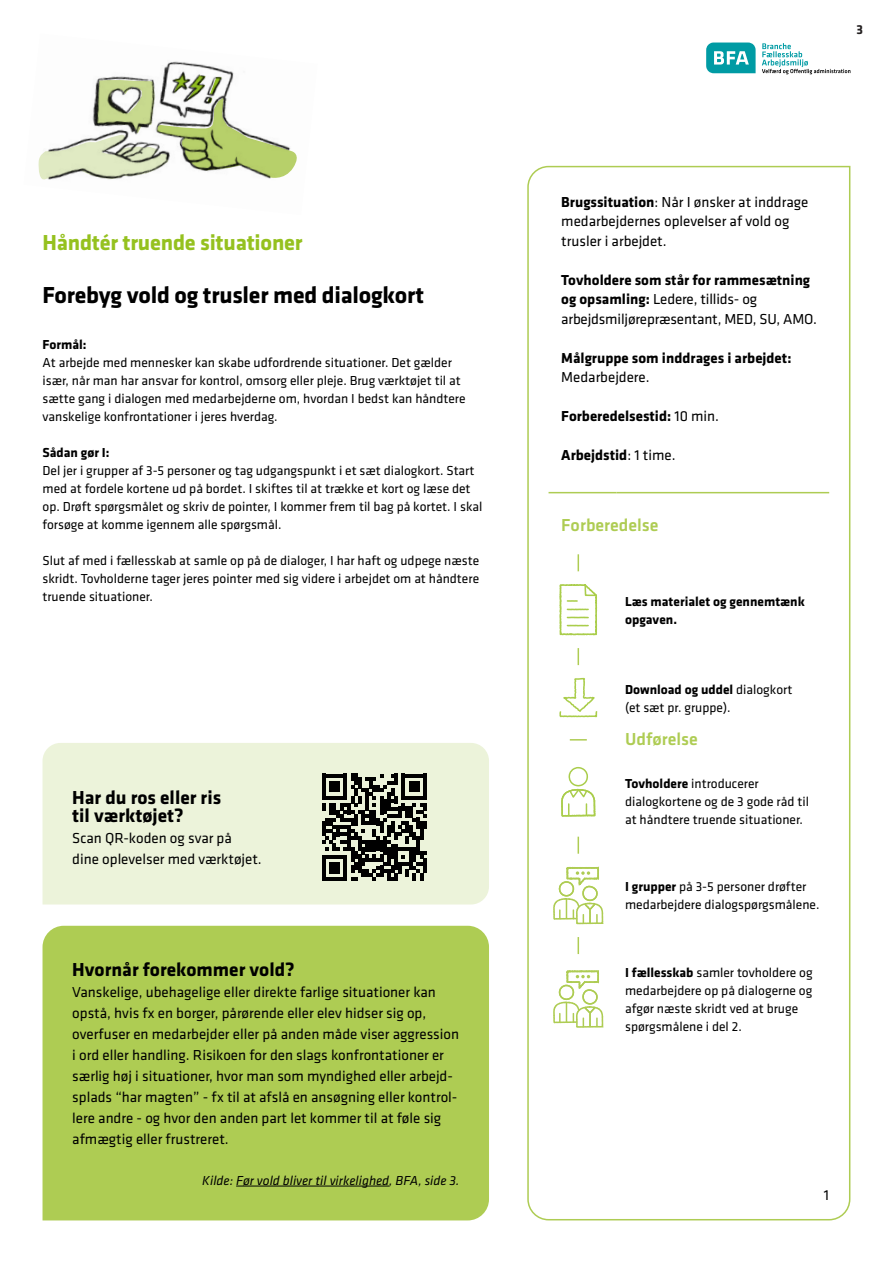
<style>
.page{position:relative;width:893px;height:1263px;background:#fff}
.page>*{position:absolute;margin:0;border:0;box-sizing:border-box;transform-origin:0 0}
.t1{font:700 24px "Klavika";letter-spacing:-.01em;color:#000}
.t2{font:700 22.5px "Klavika";letter-spacing:-.01em;color:#95c11f}
.t3{font:700 19.5px/18px "Klavika";color:#000}
.t4{font:500 18px "Klavika";color:#aecc53}
.t5{font:15px/21px "Klavika";color:#000}
.t6{font:700 15px "Klavika";color:#000}
.t7{font:13.5px/18px "Klavika";color:#000}
.t8{font:700 13.5px/18px "Klavika";color:#000}
.t9{font:italic 13.5px "Klavika";color:#000}
.t10{font:700 13.5px "Klavika Basic";color:#231f20}
.s1{font-weight:700}
.s2{font-weight:400}
</style>
<div class="page">
<svg style="left:706px;top:43px;width:50px;height:30px"></svg>
<svg style="left:762px;top:43px;width:88px;height:31px"></svg>
<img style="left:38px;top:61px;width:259px;height:119px">
<svg style="left:527px;top:165px;width:324px;height:1056px"></svg>
<div style="left:43px;top:926px;width:446px;height:294px;background:#aecc53"></div>
<hr style="left:236px;top:1186px;width:153px;height:1px;background:#000">
<hr style="left:549px;top:492px;width:68px;height:1px;background:#aecc53">
<hr style="left:617px;top:492px;width:212px;height:1px;background:#aecc53">
<svg style="left:578px;top:554px;width:1px;height:17px"></svg>
<svg style="left:557px;top:583px;width:42px;height:54px"></svg>
<svg style="left:578px;top:648px;width:1px;height:17px"></svg>
<svg style="left:558px;top:677px;width:40px;height:42px"></svg>
<svg style="left:570px;top:739px;width:17px;height:1px"></svg>
<svg style="left:560px;top:766px;width:36px;height:52px"></svg>
<svg style="left:578px;top:837px;width:1px;height:17px"></svg>
<svg style="left:552px;top:866px;width:52px;height:59px"></svg>
<svg style="left:578px;top:937px;width:1px;height:17px"></svg>
<svg style="left:552px;top:969px;width:52px;height:59px"></svg>
<div style="left:43px;top:743px;width:446px;height:161px;background:#ecf3da"></div>
<svg style="left:322px;top:774px;width:105px;height:106px;background:#62655b"></svg>
<hr style="left:423px;top:858px;width:4px;height:15px;background:#000">
<h2 class="t2" style="left:43px;top:226px;width:262px">Håndtér truende situationer</h2>
<h1 class="t1" style="left:43px;top:278px;width:383px">Forebyg vold og trusler med dialogkort</h1>
<p class="t8" style="left:43px;top:335px;width:46px">Formål:</p>
<p class="t7" style="left:43px;top:353px;width:425px">At arbejde med mennesker kan skabe udfordrende situationer. Det gælder især, når man har ansvar for kontrol, omsorg eller pleje. Brug værktøjet til at sætte gang i dialogen med medarbejderne om, hvordan I bedst kan håndtere vanskelige konfrontationer i jeres hverdag.</p>
<p class="t8" style="left:43px;top:443px;width:69px">Sådan gør I:</p>
<p class="t7" style="left:43px;top:461px;width:441px">Del jer i grupper af 3-5 personer og tag udgangspunkt i et sæt dialogkort. Start med at fordele kortene ud på bordet. I skiftes til at trække et kort og læse det op. Drøft spørgsmålet og skriv de pointer, I kommer frem til bag på kortet. I skal forsøge at komme igennem alle spørgsmål.</p>
<p class="t7" style="left:43px;top:551px;width:438px;text-align:justify">Slut af med i fællesskab at samle op på de dialoger, I har haft og udpege næste skridt. Tovholderne tager jeres pointer med sig videre i arbejdet om at håndtere truende situationer.</p>
<h3 class="t3" style="left:72px;top:788px;width:150px">Har du ros eller ris til værktøjet?</h3>
<p class="t5" style="left:72px;top:827px;width:191px">Scan QR-koden og svar på dine oplevelser med værktøjet.</p>
<h3 class="t3" style="left:72px;top:960px;width:224px">Hvornår forekommer vold?</h3>
<p class="t5" style="left:72px;top:981px;width:388px">Vanskelige, ubehagelige eller direkte farlige situationer kan opstå, hvis fx en borger, pårørende eller elev hidser sig op, overfuser en medarbejder eller på anden måde viser aggression i ord eller handling. Risikoen for den slags konfrontationer er særlig høj i situationer, hvor man som myndighed eller arbejd&shy;splads “har magten” - fx til at afslå en ansøgning eller kontrol&shy;lere andre - og hvor den anden part let kommer til at føle sig afmægtig eller frustreret.</p>
<p class="t9" style="left:202px;top:1172px;width:258px">Kilde: Før vold bliver til virkelighed, BFA, side 3.</p>
<p class="t10" style="left:857px;top:19px;width:8px">3</p>
<p class="t5" style="left:561px;top:192px;width:249px;line-height:19.5px"><span class="s1">Brugssituation</span>: Når I ønsker at inddrage medarbejdernes oplevelser af vold og trusler i arbejdet.</p>
<p class="t5" style="left:561px;top:270px;width:257px;line-height:19.5px"><span class="s1">Tovholdere som står for rammesætning og opsamling:</span> Ledere, tillids- og arbejdsmiljørepræsentant, MED, SU, AMO.</p>
<p class="t6" style="left:561px;top:347px;width:232px">Målgruppe som inddrages i arbejdet:</p>
<p class="t5" style="left:561px;top:366px;width:90px">Medarbejdere.</p>
<p class="t6" style="left:561px;top:406px;width:159px">Forberedelsestid: <span class="s2">10 min.</span></p>
<p class="t6" style="left:561px;top:445px;width:116px">Arbejdstid<span class="s2">: 1 time.</span></p>
<h3 class="t4" style="left:561px;top:513px;width:99px">Forberedelse</h3>
<p class="t8" style="left:625px;top:592px;width:181px">Læs materialet og gennemtænk opgaven.</p>
<p class="t7" style="left:625px;top:680px;width:169px"><span class="s1">Download og uddel</span> dialogkort (et sæt pr. gruppe).</p>
<h3 class="t4" style="left:625px;top:727px;width:74px">Udførelse</h3>
<p class="t7" style="left:625px;top:774px;width:185px"><span class="s1">Tovholdere</span> introducerer dialogkortene og de 3 gode råd til at håndtere truende situationer.</p>
<p class="t7" style="left:625px;top:877px;width:196px"><span class="s1">I grupper</span> på 3-5 personer drøfter medarbejdere dialogspørgsmålene.</p>
<p class="t7" style="left:625px;top:963px;width:189px"><span class="s1">I fællesskab</span> samler tovholdere og medarbejdere op på dialogerne og afgør næste skridt ved at bruge spørgsmålene i del 2.</p>
<p class="t5" style="left:824px;top:1184px;width:7px">1</p>
</div>
